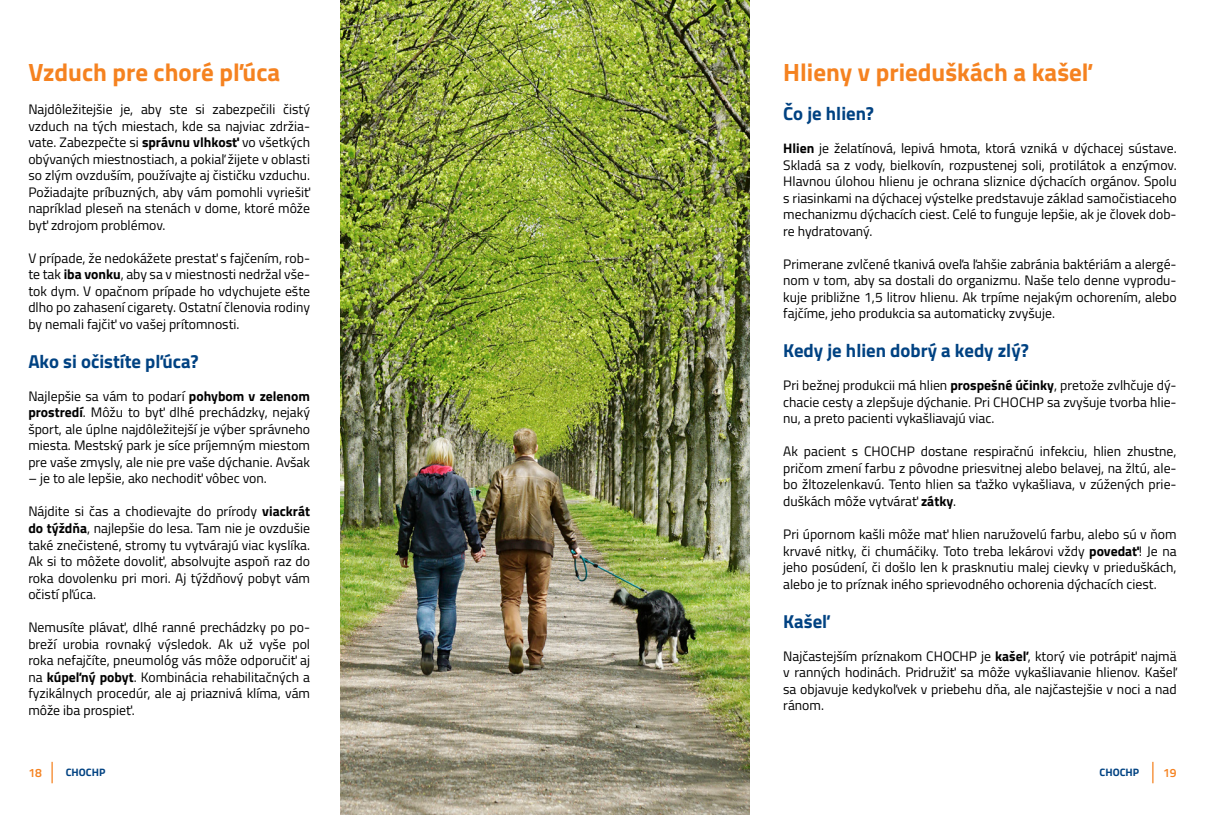
<style>
.page{position:relative;width:1205px;height:815px;background:#fff}
.page>*{position:absolute;margin:0;border:0;box-sizing:border-box;transform-origin:0 0}
.t1{font:700 25px "Titillium Web";color:#f58220}
.t2{font:700 18.75px "Titillium Web";color:#004282}
.t3{font:13.75px/16.5px "Titillium Web";color:#000;text-align:justify}
.t4{font:600 12.12px "Titillium Web";color:#f58220}
.t5{font:700 10.75px "Titillium Web";color:#004282}
.s1{font-weight:700}
</style>
<div class="page">
<img style="left:340px;top:0;width:409px;height:815px">
<hr style="left:51px;top:762px;width:2px;height:21px;background:#f58220">
<svg style="left:1152px;top:762px;width:1px;height:21px"></svg>
<h1 class="t1" style="left:28px;top:54px;width:253px">Vzduch pre choré pľúca</h1>
<p class="t3" style="left:28px;top:101px;width:283px">Najdôležitejšie je, aby ste si zabezpečili čistý vzduch na tých miestach, kde sa najviac zdržia&shy;vate. Zabezpečte si <span class="s1">správnu vlhkosť</span> vo všetkých obývaných miestnostiach, a pokiaľ žijete v oblasti so zlým ovzduším, používajte aj čističku vzduchu.<br>Požiadajte príbuzných, aby vám pomohli vyriešiť napríklad pleseň na stenách v dome, ktoré môže byť zdrojom problémov.</p>
<p class="t3" style="left:28px;top:249px;width:283px">V prípade, že nedokážete prestať s fajčením, rob&shy;te tak <span class="s1">iba vonku</span>, aby sa v miestnosti nedržal vše&shy;tok dym. V opačnom prípade ho vdychujete ešte dlho po zahasení cigarety. Ostatní členovia rodiny by nemali fajčiť vo vašej prítomnosti.</p>
<h2 class="t2" style="left:28px;top:347px;width:172px">Ako si očistíte pľúca?</h2>
<p class="t3" style="left:28px;top:387px;width:283px">Najlepšie sa vám to podarí <span class="s1">pohybom v zelenom prostredí</span>. Môžu to byť dlhé prechádzky, nejaký šport, ale úplne najdôležitejší je výber správneho miesta. Mestský park je síce príjemným miestom pre vaše zmysly, ale nie pre vaše dýchanie. Avšak</p>
<p class="t3" style="left:28px;top:470px;width:240px">– je to ale lepšie, ako nechodiť vôbec von.</p>
<p class="t3" style="left:28px;top:503px;width:283px">Nájdite si čas a chodievajte do prírody <span class="s1">viackrát do týždňa</span>, najlepšie do lesa. Tam nie je ovzdušie také znečistené, stromy tu vytvárajú viac kyslíka.<br>Ak si to môžete dovoliť, absolvujte aspoň raz do roka dovolenku pri mori. Aj týždňový pobyt vám očistí pľúca.</p>
<p class="t3" style="left:28px;top:618px;width:283px">Nemusíte plávať, dlhé ranné prechádzky po po&shy;breží urobia rovnaký výsledok. Ak už vyše pol roka nefajčíte, pneumológ vás môže odporučiť aj na <span class="s1">kúpeľný pobyt</span>. Kombinácia rehabilitačných a fyzikálnych procedúr, ale aj priaznivá klíma, vám môže iba prospieť.</p>
<h1 class="t1" style="left:783px;top:54px;width:309px">Hlieny v prieduškách a kašeľ</h1>
<h2 class="t2" style="left:783px;top:100px;width:92px">Čo je hlien?</h2>
<p class="t3" style="left:783px;top:140px;width:395px"><span class="s1">Hlien</span> je želatínová, lepivá hmota, ktorá vzniká v dýchacej sústave.<br>Skladá sa z vody, bielkovín, rozpustenej soli, protilátok a enzýmov.<br>Hlavnou úlohou hlienu je ochrana sliznice dýchacích orgánov. Spolu s riasinkami na dýchacej výstelke predstavuje základ samočistiaceho mechanizmu dýchacích ciest. Celé to funguje lepšie, ak je človek dob&shy;re hydratovaný.</p>
<p class="t3" style="left:783px;top:255px;width:395px">Primerane zvlčené tkanivá oveľa ľahšie zabránia baktériám a alergé&shy;nom v tom, aby sa dostali do organizmu. Naše telo denne vyprodu&shy;kuje približne 1,5 litrov hlienu. Ak trpíme nejakým ochorením, alebo fajčíme, jeho produkcia sa automaticky zvyšuje.</p>
<h2 class="t2" style="left:783px;top:337px;width:247px">Kedy je hlien dobrý a kedy zlý?</h2>
<p class="t3" style="left:783px;top:377px;width:395px">Pri bežnej produkcii má hlien <span class="s1">prospešné účinky</span>, pretože zvlhčuje dý&shy;chacie cesty a zlepšuje dýchanie. Pri CHOCHP sa zvyšuje tvorba hlie&shy;nu, a preto pacienti vykašliavajú viac.</p>
<p class="t3" style="left:783px;top:443px;width:395px">Ak pacient s CHOCHP dostane respiračnú infekciu, hlien zhustne, pričom zmení farbu z pôvodne priesvitnej alebo belavej, na žltú, ale&shy;bo žltozelenkavú. Tento hlien sa ťažko vykašliava, v zúžených prie&shy;duškách môže vytvárať <span class="s1">zátky</span>.</p>
<p class="t3" style="left:783px;top:525px;width:395px">Pri úpornom kašli môže mať hlien naružovelú farbu, alebo sú v ňom krvavé nitky, či chumáčiky. Toto treba lekárovi vždy <span class="s1">povedať</span>! Je na jeho posúdení, či došlo len k prasknutiu malej cievky v prieduškách, alebo je to príznak iného sprievodného ochorenia dýchacích ciest.</p>
<h2 class="t2" style="left:783px;top:607px;width:48px">Kašeľ</h2>
<p class="t3" style="left:783px;top:647px;width:395px">Najčastejším príznakom CHOCHP je <span class="s1">kašeľ</span>, ktorý vie potrápiť najmä v ranných hodinách. Pridružiť sa môže vykašliavanie hlienov. Kašeľ sa objavuje kedykoľvek v priebehu dňa, ale najčastejšie v noci a nad ránom.</p>
<p class="t4" style="left:28px;top:763px;width:15px">18</p>
<p class="t5" style="left:66px;top:764px;width:41px">CHOCHP</p>
<p class="t5" style="left:1099px;top:764px;width:41px">CHOCHP</p>
<p class="t4" style="left:1163px;top:763px;width:15px">19</p>
</div>
